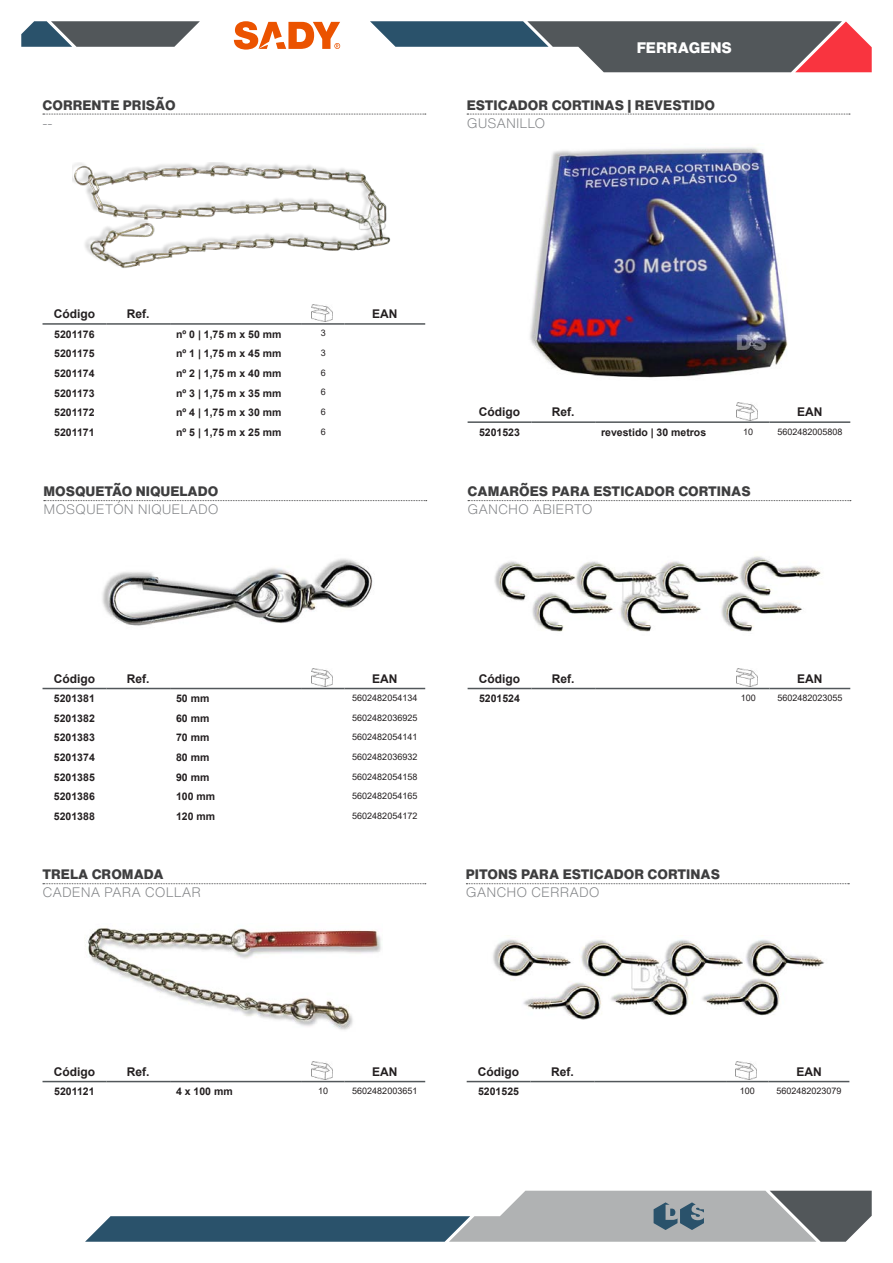
<style>
.page{position:relative;width:893px;height:1263px;background:#fff}
.page>*{position:absolute;margin:0;border:0;box-sizing:border-box;transform-origin:0 0}
.t1{font:800 15px "Helvetica Now Text";color:#fff}
.t2{font:800 13.5px "Helvetica Now Text";color:#3e3e3f}
.t3{font:300 13.5px "Helvetica Now Text";color:#808285}
.t4{font:700 12px "Arial";color:#231f20}
.t5{font:700 10.5px "Arial";color:#231f20}
.t6{font:9px "Arial";color:#231f20}
</style>
<div class="page">
<svg style="left:370px;top:21px;width:502px;height:51px"></svg>
<svg style="left:21px;top:21px;width:179px;height:26px;background:#616c73"></svg>
<svg style="left:85px;top:1191px;width:787px;height:51px"></svg>
<svg style="left:234px;top:21px;width:106px;height:29px"></svg>
<img style="left:88px;top:928px;width:293px;height:102px">
<img style="left:102px;top:558px;width:271px;height:68px">
<img style="left:494px;top:556px;width:327px;height:76px">
<img style="left:493px;top:939px;width:331px;height:81px">
<img style="left:530px;top:147px;width:258px;height:231px">
<hr style="left:468px;top:421px;width:63px;height:2px;background:#52575a">
<hr style="left:531px;top:421px;width:64px;height:2px;background:#52575a">
<hr style="left:595px;top:421px;width:132px;height:2px;background:#52575a">
<hr style="left:727px;top:421px;width:42px;height:2px;background:#52575a">
<hr style="left:769px;top:421px;width:81px;height:2px;background:#52575a">
<img style="left:736px;top:402px;width:22px;height:18px">
<hr style="left:43px;top:323px;width:63px;height:2px;background:#52575a">
<hr style="left:106px;top:323px;width:64px;height:2px;background:#52575a">
<hr style="left:170px;top:323px;width:132px;height:2px;background:#52575a">
<hr style="left:302px;top:323px;width:42px;height:2px;background:#52575a">
<hr style="left:344px;top:323px;width:81px;height:2px;background:#52575a">
<img style="left:311px;top:304px;width:22px;height:18px">
<hr style="left:43px;top:688px;width:63px;height:1px;background:#52575a">
<hr style="left:106px;top:688px;width:64px;height:1px;background:#52575a">
<hr style="left:170px;top:688px;width:132px;height:1px;background:#52575a">
<hr style="left:302px;top:688px;width:42px;height:1px;background:#52575a">
<hr style="left:344px;top:688px;width:81px;height:1px;background:#52575a">
<img style="left:311px;top:669px;width:22px;height:17px">
<hr style="left:468px;top:688px;width:63px;height:1px;background:#52575a">
<hr style="left:531px;top:688px;width:64px;height:1px;background:#52575a">
<hr style="left:595px;top:688px;width:132px;height:1px;background:#52575a">
<hr style="left:727px;top:688px;width:42px;height:1px;background:#52575a">
<hr style="left:769px;top:688px;width:81px;height:1px;background:#52575a">
<img style="left:736px;top:669px;width:22px;height:17px">
<hr style="left:467px;top:1081px;width:63px;height:1px;background:#52575a">
<hr style="left:530px;top:1081px;width:64px;height:1px;background:#52575a">
<hr style="left:594px;top:1081px;width:132px;height:1px;background:#52575a">
<hr style="left:726px;top:1081px;width:43px;height:1px;background:#52575a">
<hr style="left:769px;top:1081px;width:80px;height:1px;background:#52575a">
<img style="left:735px;top:1062px;width:22px;height:17px">
<hr style="left:43px;top:1081px;width:63px;height:1px;background:#52575a">
<hr style="left:106px;top:1081px;width:64px;height:1px;background:#52575a">
<hr style="left:170px;top:1081px;width:132px;height:1px;background:#52575a">
<hr style="left:302px;top:1081px;width:42px;height:1px;background:#52575a">
<hr style="left:344px;top:1081px;width:81px;height:1px;background:#52575a">
<img style="left:311px;top:1062px;width:22px;height:17px">
<img style="left:72px;top:162px;width:319px;height:106px">
<svg style="left:43px;top:114px;width:383px;height:1px"></svg>
<svg style="left:44px;top:500px;width:383px;height:1px"></svg>
<svg style="left:43px;top:883px;width:383px;height:1px"></svg>
<svg style="left:467px;top:114px;width:383px;height:1px"></svg>
<svg style="left:468px;top:500px;width:383px;height:1px"></svg>
<svg style="left:466px;top:883px;width:383px;height:1px"></svg>
<p class="t2" style="left:43px;top:95px;width:135px">CORRENTE PRISÃO</p>
<p class="t3" style="left:43px;top:113px;width:12px">--</p>
<h1 class="t1" style="left:637px;top:37px;width:97px">FERRAGENS</h1>
<p class="t2" style="left:467px;top:95px;width:250px">ESTICADOR CORTINAS | REVESTIDO</p>
<p class="t3" style="left:467px;top:113px;width:80px">GUSANILLO</p>
<p class="t4" style="left:54px;top:305px;width:43px">Código</p>
<p class="t4" style="left:127px;top:305px;width:24px">Ref.</p>
<p class="t4" style="left:372px;top:305px;width:27px">EAN</p>
<p class="t5" style="left:54px;top:326px;width:42px">5201176</p>
<p class="t5" style="left:176px;top:326px;width:107px">nº 0 | 1,75 m x 50 mm</p>
<p class="t6" style="left:321px;top:327px;width:7px">3</p>
<p class="t5" style="left:54px;top:346px;width:42px">5201175</p>
<p class="t5" style="left:176px;top:346px;width:107px">nº 1 | 1,75 m x 45 mm</p>
<p class="t6" style="left:321px;top:347px;width:7px">3</p>
<p class="t5" style="left:54px;top:366px;width:42px">5201174</p>
<p class="t5" style="left:176px;top:366px;width:107px">nº 2 | 1,75 m x 40 mm</p>
<p class="t6" style="left:321px;top:366px;width:7px">6</p>
<p class="t5" style="left:54px;top:385px;width:42px">5201173</p>
<p class="t5" style="left:176px;top:385px;width:107px">nº 3 | 1,75 m x 35 mm</p>
<p class="t6" style="left:321px;top:386px;width:7px">6</p>
<p class="t5" style="left:54px;top:405px;width:42px">5201172</p>
<p class="t5" style="left:176px;top:405px;width:107px">nº 4 | 1,75 m x 30 mm</p>
<p class="t6" style="left:321px;top:406px;width:7px">6</p>
<p class="t5" style="left:54px;top:425px;width:42px">5201171</p>
<p class="t5" style="left:176px;top:425px;width:107px">nº 5 | 1,75 m x 25 mm</p>
<p class="t6" style="left:321px;top:425px;width:7px">6</p>
<p class="t2" style="left:43px;top:481px;width:176px">MOSQUETÃO NIQUELADO</p>
<p class="t3" style="left:43px;top:499px;width:177px">MOSQUETÓN NIQUELADO</p>
<p class="t4" style="left:479px;top:403px;width:43px">Código</p>
<p class="t4" style="left:552px;top:403px;width:24px">Ref.</p>
<p class="t4" style="left:797px;top:403px;width:27px">EAN</p>
<p class="t5" style="left:479px;top:425px;width:42px">5201523</p>
<p class="t5" style="left:601px;top:425px;width:107px">revestido | 30 metros</p>
<p class="t6" style="left:743px;top:425px;width:12px">10</p>
<p class="t6" style="left:777px;top:425px;width:67px">5602482005808</p>
<p class="t2" style="left:468px;top:481px;width:285px">CAMARÕES PARA ESTICADOR CORTINAS</p>
<p class="t3" style="left:468px;top:499px;width:127px">GANCHO ABIERTO</p>
<p class="t4" style="left:54px;top:670px;width:43px">Código</p>
<p class="t4" style="left:127px;top:670px;width:24px">Ref.</p>
<p class="t4" style="left:372px;top:670px;width:27px">EAN</p>
<p class="t5" style="left:54px;top:691px;width:42px">5201381</p>
<p class="t5" style="left:176px;top:691px;width:35px">50 mm</p>
<p class="t6" style="left:352px;top:692px;width:67px">5602482054134</p>
<p class="t5" style="left:54px;top:711px;width:42px">5201382</p>
<p class="t5" style="left:176px;top:711px;width:35px">60 mm</p>
<p class="t6" style="left:352px;top:711px;width:67px">5602482036925</p>
<p class="t5" style="left:54px;top:730px;width:42px">5201383</p>
<p class="t5" style="left:176px;top:730px;width:35px">70 mm</p>
<p class="t6" style="left:352px;top:731px;width:67px">5602482054141</p>
<p class="t5" style="left:54px;top:750px;width:42px">5201374</p>
<p class="t5" style="left:176px;top:750px;width:35px">80 mm</p>
<p class="t6" style="left:352px;top:751px;width:67px">5602482036932</p>
<p class="t5" style="left:54px;top:770px;width:42px">5201385</p>
<p class="t5" style="left:176px;top:770px;width:35px">90 mm</p>
<p class="t6" style="left:352px;top:770px;width:67px">5602482054158</p>
<p class="t5" style="left:54px;top:789px;width:42px">5201386</p>
<p class="t5" style="left:176px;top:789px;width:41px">100 mm</p>
<p class="t6" style="left:352px;top:790px;width:67px">5602482054165</p>
<p class="t5" style="left:54px;top:809px;width:42px">5201388</p>
<p class="t5" style="left:176px;top:809px;width:41px">120 mm</p>
<p class="t6" style="left:352px;top:809px;width:67px">5602482054172</p>
<p class="t2" style="left:43px;top:864px;width:123px">TRELA CROMADA</p>
<p class="t3" style="left:43px;top:882px;width:160px">CADENA PARA COLLAR</p>
<p class="t4" style="left:479px;top:670px;width:43px">Código</p>
<p class="t4" style="left:552px;top:670px;width:24px">Ref.</p>
<p class="t4" style="left:797px;top:670px;width:27px">EAN</p>
<p class="t5" style="left:479px;top:691px;width:42px">5201524</p>
<p class="t6" style="left:741px;top:692px;width:17px">100</p>
<p class="t6" style="left:777px;top:692px;width:67px">5602482023055</p>
<p class="t2" style="left:466px;top:864px;width:256px">PITONS PARA ESTICADOR CORTINAS</p>
<p class="t3" style="left:466px;top:882px;width:135px">GANCHO CERRADO</p>
<p class="t4" style="left:54px;top:1063px;width:43px">Código</p>
<p class="t4" style="left:127px;top:1063px;width:24px">Ref.</p>
<p class="t4" style="left:372px;top:1063px;width:27px">EAN</p>
<p class="t5" style="left:54px;top:1084px;width:42px">5201121</p>
<p class="t5" style="left:176px;top:1084px;width:58px">4 x 100 mm</p>
<p class="t6" style="left:318px;top:1085px;width:12px">10</p>
<p class="t6" style="left:352px;top:1085px;width:67px">5602482003651</p>
<p class="t4" style="left:478px;top:1063px;width:43px">Código</p>
<p class="t4" style="left:551px;top:1063px;width:24px">Ref.</p>
<p class="t4" style="left:796px;top:1063px;width:27px">EAN</p>
<p class="t5" style="left:478px;top:1084px;width:42px">5201525</p>
<p class="t6" style="left:740px;top:1085px;width:17px">100</p>
<p class="t6" style="left:776px;top:1085px;width:67px">5602482023079</p>
</div>
